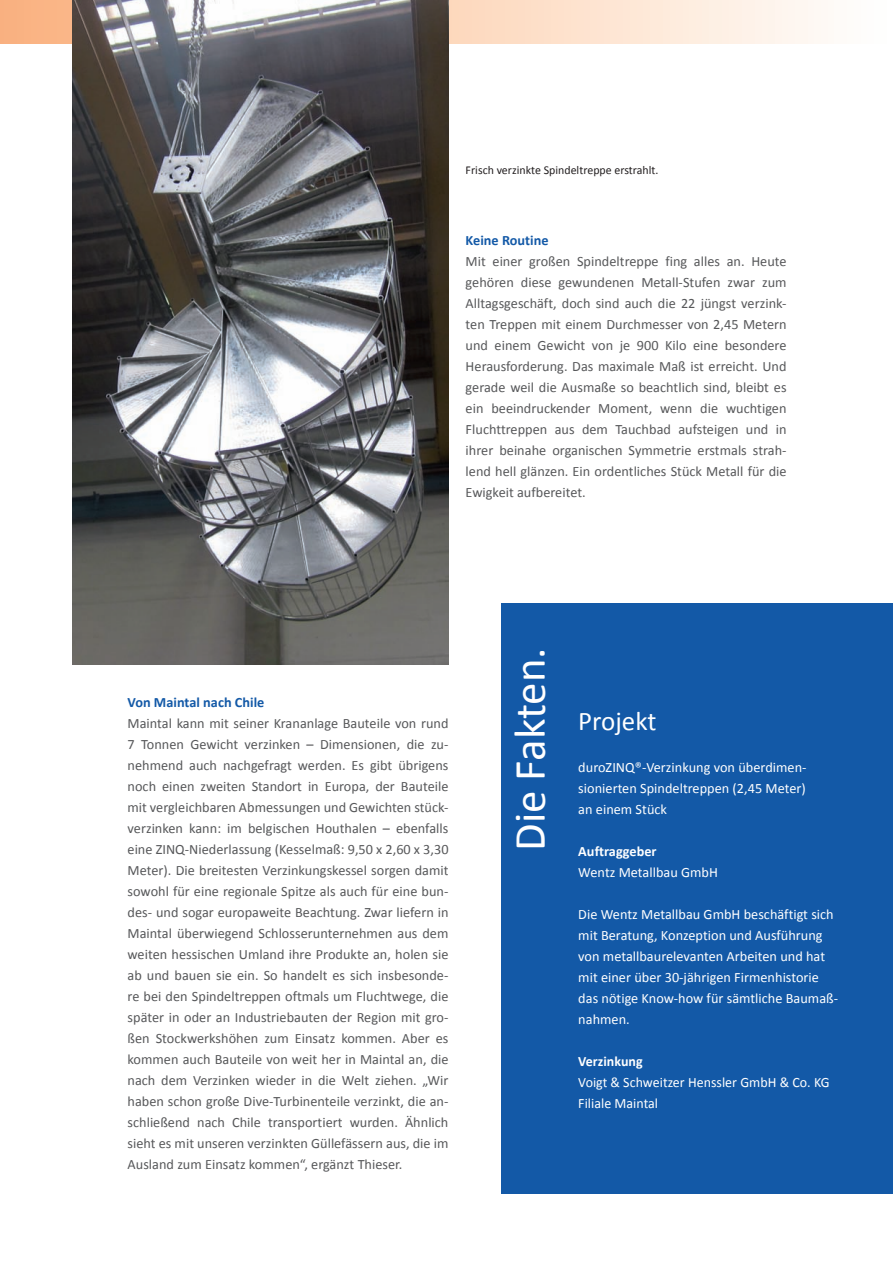
<style>
.page{position:relative;width:893px;height:1263px;background:#fff}
.page>*{position:absolute;margin:0;border:0;box-sizing:border-box;transform-origin:0 0}
.t1{font:45px "Calibri";color:#fff}
.t2{font:27px "Calibri";color:#fff}
.t3{font:14.25px/21px "Calibri";color:#57585a;text-align:justify}
.t4{font:14.25px/21px "Calibri";color:#fff}
.t5{font:700 14.25px "Calibri";color:#1359a7}
.t6{font:700 14.25px "Calibri";color:#fff}
.t7{font:12px "Calibri";color:#231f20}
</style>
<div class="page">
<svg style="left:0;top:0;width:821px;height:43px"></svg>
<img style="left:72px;top:0;width:377px;height:665px">
<div style="left:501px;top:603px;width:392px;height:591px;background:#1359a7"></div>
<p class="t7" style="left:466px;top:162px;width:194px">Frisch verzinkte Spindeltreppe erstrahlt.</p>
<p class="t5" style="left:466px;top:231px;width:84px">Keine Routine</p>
<p class="t3" style="left:466px;top:250px;width:323px">Mit einer großen Spindeltreppe fing alles an. Heute gehören diese gewundenen Metall-Stufen zwar zum Alltagsgeschäft, doch sind auch die 22 jüngst verzink&shy;ten Treppen mit einem Durchmesser von 2,45 Metern und einem Gewicht von je 900 Kilo eine besondere Herausforderung. Das maximale Maß ist erreicht. Und gerade weil die Ausmaße so beachtlich sind, bleibt es ein beeindruckender Moment, wenn die wuchtigen Fluchttreppen aus dem Tauchbad aufsteigen und in ihrer beinahe organischen Symmetrie erstmals strah&shy;lend hell glänzen. Ein ordentliches Stück Metall für die Ewigkeit aufbereitet.</p>
<p class="t5" style="left:128px;top:693px;width:138px">Von Maintal nach Chile</p>
<p class="t3" style="left:128px;top:713px;width:323px">Maintal kann mit seiner Krananlage Bauteile von rund 7 Tonnen Gewicht verzinken – Dimensionen, die zu&shy;nehmend auch nachgefragt werden. Es gibt übrigens noch einen zweiten Standort in Europa, der Bauteile mit vergleichbaren Abmessungen und Gewichten stück&shy;verzinken kann: im belgischen Houthalen – ebenfalls eine ZINQ-Niederlassung (Kesselmaß: 9,50 x 2,60 x 3,30<br>Meter). Die breitesten Verzinkungskessel sorgen damit sowohl für eine regionale Spitze als auch für eine bun&shy;des- und sogar europaweite Beachtung. Zwar liefern in Maintal überwiegend Schlosserunternehmen aus dem weiten hessischen Umland ihre Produkte an, holen sie ab und bauen sie ein. So handelt es sich insbesonde&shy;re bei den Spindeltreppen oftmals um Fluchtwege, die später in oder an Industriebauten der Region mit gro&shy;ßen Stockwerkshöhen zum Einsatz kommen. Aber es kommen auch Bauteile von weit her in Maintal an, die nach dem Verzinken wieder in die Welt ziehen. „Wir haben schon große Dive-Turbinenteile verzinkt, die an&shy;schließend nach Chile transportiert wurden. Ähnlich sieht es mit unseren verzinkten Güllefässern aus, die im Ausland zum Einsatz kommen“, ergänzt Thieser.</p>
<h1 class="t1" style="left:501px;top:851px;width:205px;rotate:-90deg">Die Fakten.</h1>
<h2 class="t2" style="left:578px;top:704px;width:80px">Projekt</h2>
<p class="t4" style="left:578px;top:757px;width:230px;text-align:justify">duroZINQ®-Verzinkung von überdimen&shy;sionierten Spindeltreppen (2,45 Meter) an einem Stück</p>
<p class="t6" style="left:578px;top:842px;width:80px">Auftraggeber</p>
<p class="t4" style="left:578px;top:862px;width:141px">Wentz Metallbau GmbH</p>
<p class="t4" style="left:578px;top:904px;width:261px">Die Wentz Metallbau GmbH beschäftigt sich mit Beratung, Konzeption und Ausführung von metallbaurelevanten Arbeiten und hat mit einer über 30-jährigen Firmenhistorie das nötige Know-how für sämtliche Baumaß&shy;nahmen.</p>
<p class="t6" style="left:578px;top:1052px;width:66px">Verzinkung</p>
<p class="t4" style="left:578px;top:1072px;width:253px">Voigt &amp; Schweitzer Henssler GmbH &amp; Co. KG<br>Filiale Maintal</p>
</div>
